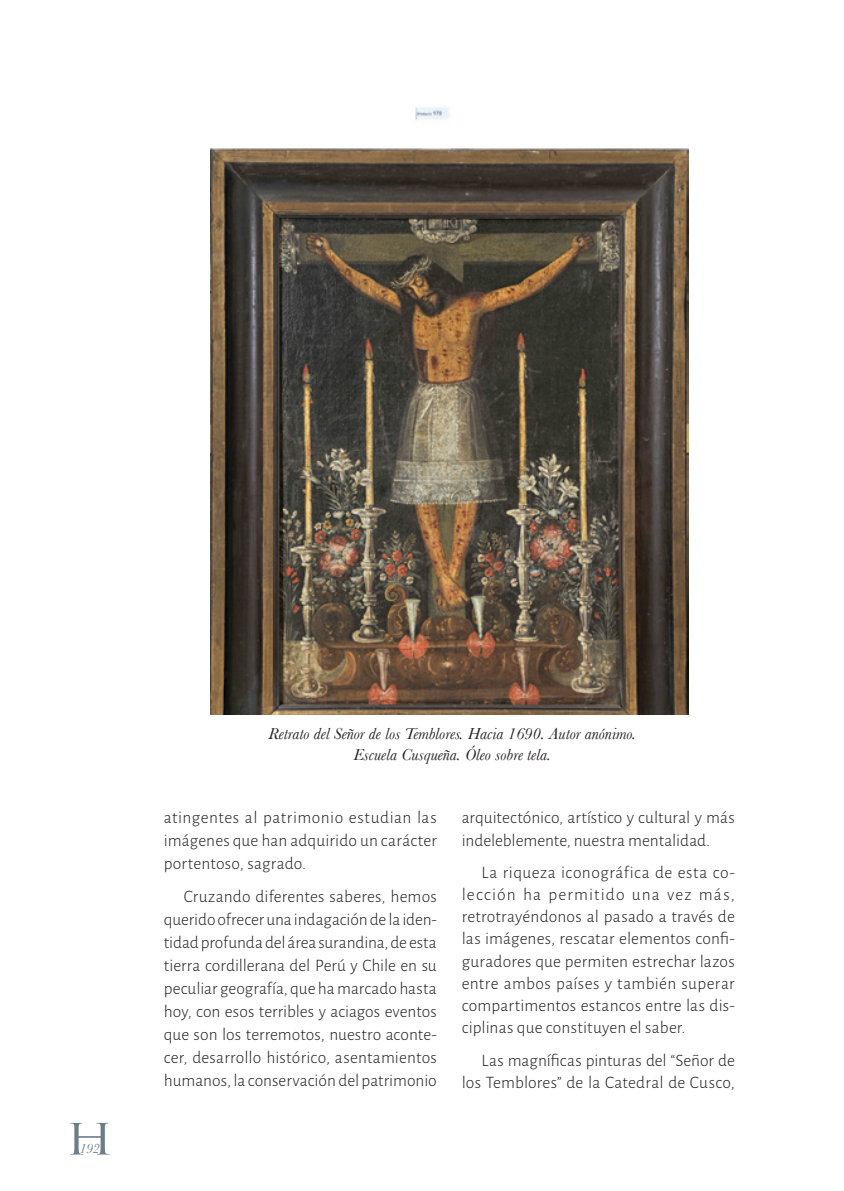
<style>
.page{position:relative;width:844px;height:1191px;background:#fff}
.page>*{position:absolute;margin:0;border:0;box-sizing:border-box;transform-origin:0 0}
.t1{font:42px "Trajan Pro";color:#6a7d8a;scale:1.2 1}
.Texto_general_Pano{font:300 17.5px/22.9px "Alegreya Sans";letter-spacing:.005em;color:#231f20;text-align:justify}
.Lectura_de_foto_Ba{font:italic 16.62px "Baskerville";color:#231f20}
.t2{font:italic 14px "Baskerville";color:#6a7d8a}
</style>
<div class="page">
<img style="left:210px;top:107px;width:478px;height:607px">
<h1 class="t1" style="left:65px;top:1112px;width:42px">H</h1>
<p class="t2" style="left:79px;top:1140px;width:22px">192</p>
<p class="Lectura_de_foto_Ba" style="left:268px;top:724px;width:369px">Retrato del Señor de los Temblores. Hacia 1690. Autor anónimo.</p>
<p class="Lectura_de_foto_Ba" style="left:353px;top:744px;width:199px">Escuela Cusqueña. Óleo sobre tela.</p>
<p class="Texto_general_Pano" style="left:164px;top:805px;width:274px">atingentes al patrimonio estudian las imágenes que han adquirido un carácter portentoso, sagrado.</p>
<p class="Texto_general_Pano" style="left:164px;top:884px;width:274px;text-indent:20px">Cruzando diferentes saberes, hemos querido ofrecer una indagación de la iden&shy;tidad profunda del área surandina, de esta tierra cordillerana del Perú y Chile en su peculiar geografía, que ha marcado hasta hoy, con esos terribles y aciagos eventos que son los terremotos, nuestro aconte&shy;cer, desarrollo histórico, asentamientos humanos, la conservación del patrimonio</p>
<p class="Texto_general_Pano" style="left:461px;top:806px;width:274px;line-height:22.2px">arquitectónico, artístico y cultural y más indeleblemente, nuestra mentalidad.</p>
<p class="Texto_general_Pano" style="left:461px;top:860px;width:274px;line-height:22.2px;text-indent:20px">La riqueza iconográfica de esta co&shy;lección ha permitido una vez más, retrotrayéndonos al pasado a través de las imágenes, rescatar elementos confi&shy;guradores que permiten estrechar lazos entre ambos países y también superar compartimentos estancos entre las dis&shy;ciplinas que constituyen el saber.</p>
<p class="Texto_general_Pano" style="left:461px;top:1048px;width:274px;line-height:22.2px;text-align:right">Las magníficas pinturas del “Señor de los Temblores” de la Catedral de Cusco,</p>
</div>
